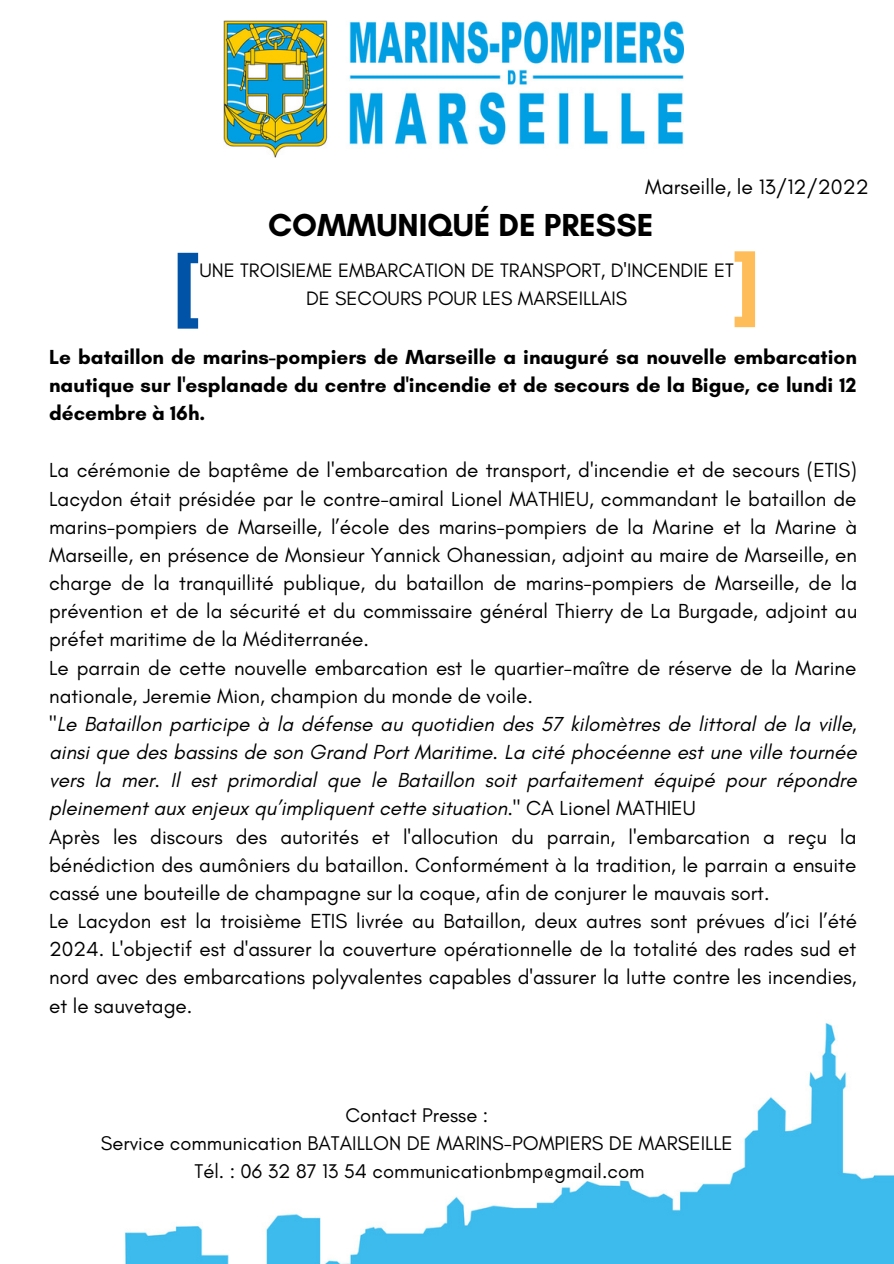
<style>
.page{position:relative;width:894px;height:1264px;background:#fff}
.page>*{position:absolute;margin:0;border:0;box-sizing:border-box;transform-origin:0 0}
.t1{font:800 84px "Open Sans";color:#ffbd59}
.t2{font:800 84px "Open Sans";color:#0053a6}
.t3{font:700 32.4px "Glacial Indifference";color:#000}
.t4{font:21.15px "Glacial Indifference";color:#000}
.t5{font:20.7px/28.2px "Glacial Indifference";color:#000}
.t6{font:700 20.7px/28.2px "Glacial Indifference";color:#000;text-align:justify}
.t7{font:20.1px/28px "Glacial Indifference";color:#000;text-align:center}
.t8{font:19.8px "Glacial Indifference";color:#000}
.s1{font-style:italic}
</style>
<div class="page">
<img style="left:223px;top:20px;width:460px;height:138px">
<img style="left:125px;top:1023px;width:768px;height:240px">
<p class="t4" style="left:645px;top:173px;width:225px">Marseille, le 13/12/2022</p>
<h2 class="t3" style="left:268px;top:205px;width:386px">COMMUNIQUÉ DE PRESSE</h2>
<p class="t8" style="left:199px;top:259px;width:535px">UNE TROISIEME EMBARCATION DE TRANSPORT, D'INCENDIE ET</p>
<h1 class="t1" style="left:759px;top:355px;width:29px;rotate:-180deg">[</h1>
<h1 class="t2" style="left:173px;top:225px;width:29px">[</h1>
<p class="t8" style="left:306px;top:286px;width:322px">DE SECOURS POUR LES MARSEILLAIS</p>
<p class="t6" style="left:49px;top:343px;width:809px">Le bataillon de marins-pompiers de Marseille a inauguré sa nouvelle embarcation nautique sur l'esplanade du centre d'incendie et de secours de la Bigue, ce lundi 12 décembre à 16h.</p>
<p class="t5" style="left:49px;top:456px;width:809px">La cérémonie de baptême de l'embarcation de transport, d'incendie et de secours (ETIS)<br>Lacydon était présidée par le contre-amiral Lionel MATHIEU, commandant le bataillon de marins-pompiers de Marseille, l’école des marins-pompiers de la Marine et la Marine à Marseille, en présence de Monsieur Yannick Ohanessian, adjoint au maire de Marseille, en charge de la tranquillité publique, du bataillon de marins-pompiers de Marseille, de la prévention et de la sécurité et du commissaire général Thierry de La Burgade, adjoint au préfet maritime de la Méditerranée.<br>Le parrain de cette nouvelle embarcation est le quartier-maître de réserve de la Marine nationale, Jeremie Mion, champion du monde de voile.<br>"<span class="s1">Le Bataillon participe à la défense au quotidien des 57 kilomètres de littoral de la ville, ainsi que des bassins de son Grand Port Maritime. La cité phocéenne est une ville tournée vers la mer. Il est primordial que le Bataillon soit parfaitement équipé pour répondre pleinement aux enjeux qu’impliquent cette situation</span>." CA Lionel MATHIEU<br>Après les discours des autorités et l'allocution du parrain, l'embarcation a reçu la bénédiction des aumôniers du bataillon. Conformément à la tradition, le parrain a ensuite cassé une bouteille de champagne sur la coque, afin de conjurer le mauvais sort.<br>Le Lacydon est la troisième ETIS livrée au Bataillon, deux autres sont prévues d’ici l’été 2024. L'objectif est d'assurer la couverture opérationnelle de la totalité des rades sud et nord avec des embarcations polyvalentes capables d'assurer la lutte contre les incendies, et le sauvetage.</p>
<p class="t7" style="left:101px;top:1100px;width:633px">Contact Presse :<br>Service communication BATAILLON DE MARINS-POMPIERS DE MARSEILLE<br>Tél. : 06 32 87 13 54 communicationbmp@gmail.com</p>
</div>
